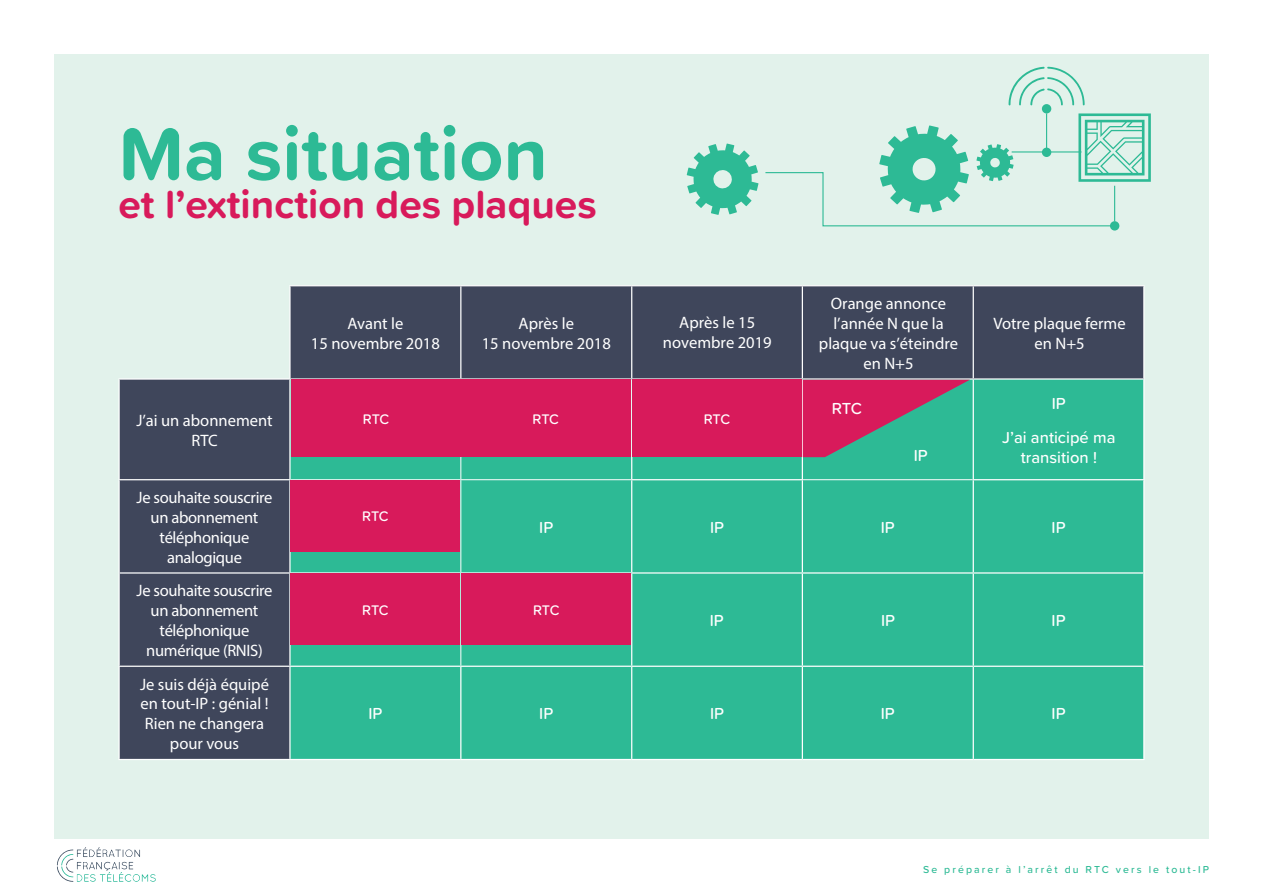
<style>
.page{position:relative;width:1263px;height:893px;background:#fff}
.page>*{position:absolute;margin:0;border:0;box-sizing:border-box;transform-origin:0 0}
.TITRE{font:700 76.8px "Proxima Soft";color:#2dba95}
.TITRE-2{font:700 40.65px "Proxima Soft";color:#d81a5b}
.body_ok{font:16.5px/19.8px "Myriad Pro";color:#fff;text-align:center}
.body_ok-2{font:16.5px/19.8px "Myriad Pro";letter-spacing:-.02em;color:#fff;text-align:center}
.body_ok-3{font:500 16.5px/19.8px "Proxima Soft";color:#fff;text-align:center}
.body_ok-4{font:500 14.4px "Proxima Soft";letter-spacing:-.02em;color:#fff}
.t1{font:500 10.5px "Proxima Soft";letter-spacing:.2em;color:#2dba95}
</style>
<div class="page">
<div style="left:54px;top:54px;width:1155px;height:785px;background:#e2f2eb"></div>
<svg style="left:57px;top:847px;width:99px;height:35px"></svg>
<div style="left:291px;top:286px;width:852px;height:92px;background:#3f465b"></div>
<div style="left:120px;top:380px;width:169px;height:379px;background:#3f465b"></div>
<div style="left:291px;top:380px;width:852px;height:379px;background:#2dba95"></div>
<hr style="left:291px;top:479px;width:170px;height:1px;background:#fff">
<hr style="left:461px;top:479px;width:170px;height:1px;background:#fff">
<hr style="left:803px;top:479px;width:170px;height:1px;background:#fff">
<hr style="left:460px;top:380px;width:1px;height:99px;background:#fff">
<hr style="left:460px;top:480px;width:1px;height:92px;background:#fff">
<hr style="left:460px;top:574px;width:1px;height:92px;background:#fff">
<hr style="left:118px;top:666px;width:172px;height:1px;background:#fff">
<hr style="left:118px;top:667px;width:2px;height:92px;background:#fff">
<hr style="left:118px;top:759px;width:172px;height:1px;background:#fff">
<hr style="left:118px;top:378px;width:172px;height:2px;background:#fff">
<hr style="left:118px;top:380px;width:2px;height:99px;background:#fff">
<hr style="left:289px;top:380px;width:2px;height:99px;background:#fff">
<hr style="left:118px;top:479px;width:173px;height:1px;background:#fff">
<hr style="left:118px;top:480px;width:2px;height:92px;background:#fff">
<hr style="left:289px;top:480px;width:2px;height:92px;background:#fff">
<hr style="left:118px;top:572px;width:172px;height:2px;background:#fff">
<hr style="left:118px;top:574px;width:2px;height:92px;background:#fff">
<hr style="left:289px;top:574px;width:2px;height:92px;background:#fff">
<hr style="left:289px;top:285px;width:172px;height:1px;background:#fff">
<hr style="left:289px;top:286px;width:2px;height:92px;background:#fff">
<hr style="left:461px;top:285px;width:171px;height:1px;background:#fff">
<hr style="left:460px;top:286px;width:1px;height:92px;background:#fff">
<hr style="left:632px;top:285px;width:170px;height:1px;background:#fff">
<hr style="left:631px;top:286px;width:1px;height:92px;background:#fff">
<hr style="left:802px;top:285px;width:171px;height:1px;background:#fff">
<hr style="left:802px;top:286px;width:1px;height:92px;background:#fff">
<hr style="left:973px;top:285px;width:171px;height:1px;background:#fff">
<hr style="left:973px;top:286px;width:1px;height:92px;background:#fff">
<hr style="left:1143px;top:286px;width:1px;height:92px;background:#fff">
<hr style="left:290px;top:378px;width:171px;height:2px;background:#fff">
<hr style="left:461px;top:378px;width:171px;height:2px;background:#fff">
<hr style="left:802px;top:378px;width:171px;height:2px;background:#fff">
<hr style="left:290px;top:572px;width:171px;height:2px;background:#fff">
<hr style="left:461px;top:572px;width:171px;height:2px;background:#fff">
<hr style="left:802px;top:572px;width:171px;height:2px;background:#fff">
<hr style="left:290px;top:666px;width:171px;height:1px;background:#fff">
<hr style="left:289px;top:667px;width:2px;height:92px;background:#fff">
<hr style="left:461px;top:666px;width:171px;height:1px;background:#fff">
<hr style="left:460px;top:667px;width:1px;height:92px;background:#fff">
<hr style="left:802px;top:666px;width:171px;height:1px;background:#fff">
<hr style="left:290px;top:759px;width:171px;height:1px;background:#fff">
<hr style="left:461px;top:759px;width:171px;height:1px;background:#fff">
<hr style="left:802px;top:759px;width:171px;height:1px;background:#fff">
<hr style="left:632px;top:378px;width:170px;height:2px;background:#fff">
<hr style="left:631px;top:380px;width:1px;height:99px;background:#fff">
<hr style="left:802px;top:380px;width:1px;height:99px;background:#fff">
<hr style="left:973px;top:378px;width:171px;height:2px;background:#fff">
<hr style="left:973px;top:380px;width:1px;height:99px;background:#fff">
<hr style="left:1143px;top:380px;width:1px;height:99px;background:#fff">
<hr style="left:631px;top:479px;width:172px;height:1px;background:#fff">
<hr style="left:631px;top:480px;width:1px;height:92px;background:#fff">
<hr style="left:802px;top:480px;width:1px;height:92px;background:#fff">
<hr style="left:973px;top:479px;width:171px;height:1px;background:#fff">
<hr style="left:973px;top:480px;width:1px;height:92px;background:#fff">
<hr style="left:1143px;top:480px;width:1px;height:92px;background:#fff">
<hr style="left:632px;top:572px;width:170px;height:2px;background:#fff">
<hr style="left:631px;top:574px;width:1px;height:92px;background:#fff">
<hr style="left:802px;top:574px;width:1px;height:92px;background:#fff">
<hr style="left:973px;top:572px;width:171px;height:2px;background:#fff">
<hr style="left:973px;top:574px;width:1px;height:92px;background:#fff">
<hr style="left:1143px;top:574px;width:1px;height:92px;background:#fff">
<hr style="left:632px;top:666px;width:170px;height:1px;background:#fff">
<hr style="left:631px;top:667px;width:1px;height:92px;background:#fff">
<hr style="left:802px;top:667px;width:1px;height:92px;background:#fff">
<hr style="left:973px;top:666px;width:171px;height:1px;background:#fff">
<hr style="left:973px;top:667px;width:1px;height:92px;background:#fff">
<hr style="left:1143px;top:667px;width:1px;height:92px;background:#fff">
<hr style="left:632px;top:759px;width:170px;height:1px;background:#fff">
<hr style="left:973px;top:759px;width:171px;height:1px;background:#fff">
<svg style="left:803px;top:380px;width:167px;height:77px"></svg>
<div style="left:290px;top:480px;width:170px;height:71px;background:#d81a5b"></div>
<div style="left:290px;top:574px;width:170px;height:71px;background:#d81a5b"></div>
<div style="left:291px;top:380px;width:169px;height:77px;background:#d81a5b"></div>
<div style="left:461px;top:574px;width:170px;height:71px;background:#d81a5b"></div>
<div style="left:461px;top:380px;width:170px;height:77px;background:#d81a5b"></div>
<svg style="left:687px;top:144px;width:71px;height:71px"></svg>
<svg style="left:765px;top:112px;width:386px;height:115px"></svg>
<div style="left:1110px;top:221px;width:9px;height:10px;background:#2dba95;border-radius:50%"></div>
<div style="left:1042px;top:148px;width:9px;height:9px;background:#2dba95;border-radius:50%"></div>
<div style="left:1042px;top:104px;width:9px;height:9px;background:#2dba95;border-radius:50%"></div>
<svg style="left:1008px;top:67px;width:77px;height:38px"></svg>
<div style="left:632px;top:380px;width:170px;height:77px;background:#d81a5b"></div>
<p class="TITRE" style="left:118px;top:96px;width:431px">Ma situation</p>
<p class="TITRE-2" style="left:118px;top:174px;width:480px">et l’extinction des plaques</p>
<p class="body_ok" style="left:311px;top:313px;width:130px">Avant le<br>15 novembre 2018</p>
<p class="body_ok" style="left:482px;top:313px;width:130px">Après le<br>15 novembre 2018</p>
<p class="body_ok" style="left:663px;top:313px;width:110px">Après le 15 novembre 2019</p>
<p class="body_ok" style="left:819px;top:294px;width:141px">Orange annonce l’année N que la plaque va s’éteindre en N+5</p>
<p class="body_ok" style="left:993px;top:313px;width:134px">Votre plaque ferme en N+5</p>
<p class="body_ok" style="left:136px;top:410px;width:138px">J’ai un abonnement<br>RTC</p>
<p class="body_ok-4" style="left:363px;top:409px;width:28px">RTC</p>
<p class="body_ok-4" style="left:533px;top:408px;width:28px">RTC</p>
<p class="body_ok-4" style="left:704px;top:408px;width:28px">RTC</p>
<p class="body_ok-3" style="left:832px;top:398px;width:32px">RTC</p>
<p class="body_ok-3" style="left:914px;top:445px;width:16px">IP</p>
<p class="body_ok-3" style="left:1052px;top:393px;width:16px">IP</p>
<p class="body_ok-3" style="left:1002px;top:427px;width:115px">J’ai anticipé ma transition !</p>
<p class="body_ok-2" style="left:137px;top:487px;width:137px">Je souhaite souscrire un abonnement téléphonique analogique</p>
<p class="body_ok-2" style="left:137px;top:581px;width:137px">Je souhaite souscrire un abonnement téléphonique numérique (RNIS)</p>
<p class="body_ok" style="left:140px;top:674px;width:131px">Je suis déjà équipé en tout-IP : génial !<br>Rien ne changera pour vous</p>
<p class="body_ok-4" style="left:362px;top:506px;width:28px">RTC</p>
<p class="body_ok-3" style="left:539px;top:517px;width:16px">IP</p>
<p class="body_ok-3" style="left:710px;top:517px;width:16px">IP</p>
<p class="body_ok-3" style="left:881px;top:517px;width:16px">IP</p>
<p class="body_ok-3" style="left:1051px;top:517px;width:16px">IP</p>
<p class="body_ok-4" style="left:362px;top:599px;width:28px">RTC</p>
<p class="body_ok-4" style="left:533px;top:599px;width:28px">RTC</p>
<p class="body_ok-3" style="left:368px;top:610px;width:16px">IP</p>
<p class="body_ok-3" style="left:539px;top:610px;width:16px">IP</p>
<p class="body_ok-3" style="left:710px;top:610px;width:16px">IP</p>
<p class="body_ok-3" style="left:1051px;top:610px;width:16px">IP</p>
<p class="body_ok-3" style="left:881px;top:610px;width:16px">IP</p>
<p class="body_ok-3" style="left:368px;top:703px;width:16px">IP</p>
<p class="body_ok-3" style="left:539px;top:703px;width:16px">IP</p>
<p class="body_ok-3" style="left:710px;top:703px;width:16px">IP</p>
<p class="body_ok-3" style="left:881px;top:703px;width:16px">IP</p>
<p class="body_ok-3" style="left:1051px;top:703px;width:16px">IP</p>
<p class="t1" style="left:923px;top:861px;width:287px">Se préparer à l’arrêt du RTC vers le tout-IP</p>
</div>
